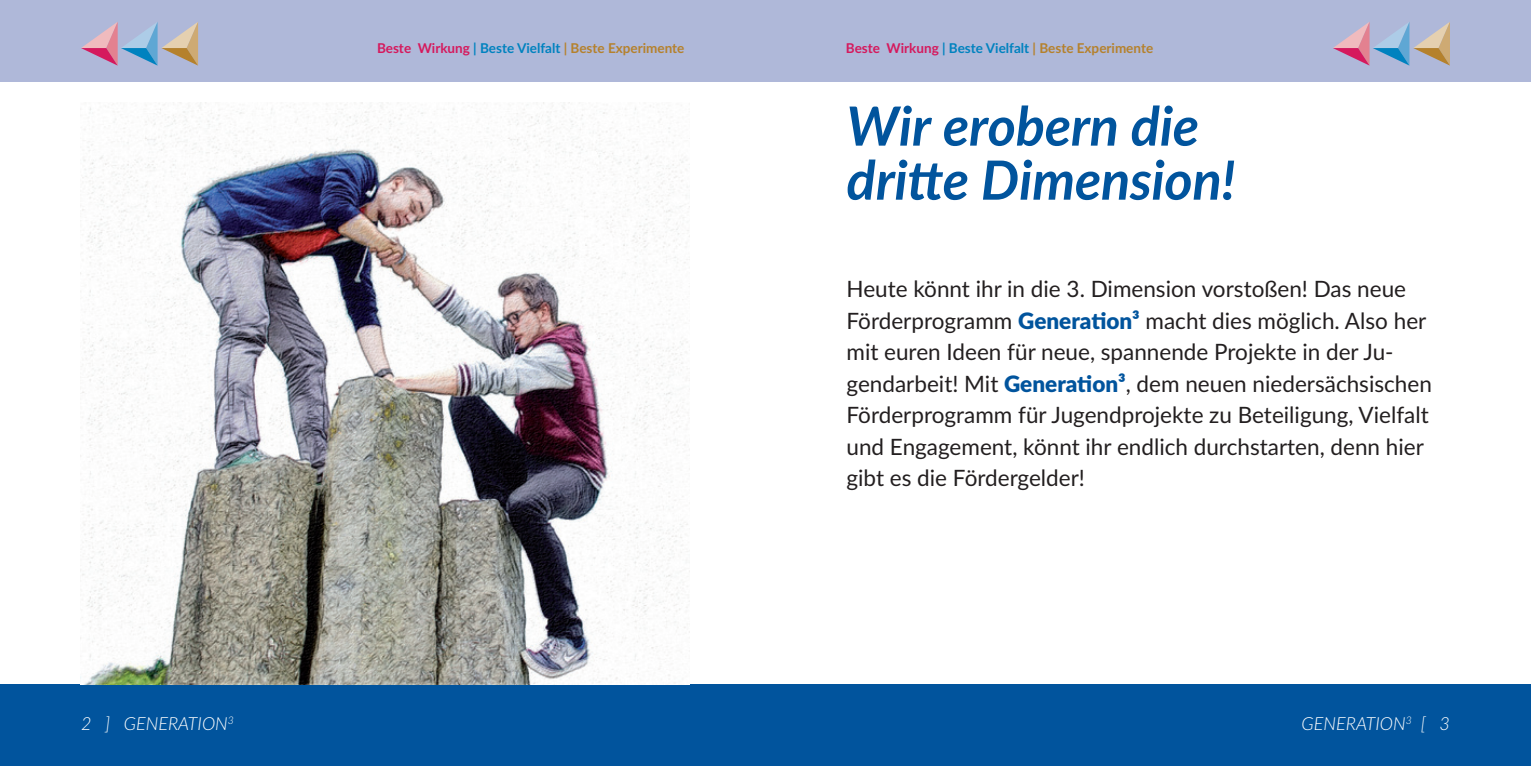
<style>
.page{position:relative;width:1531px;height:766px;background:#fff}
.page>*{position:absolute;margin:0;border:0;box-sizing:border-box;transform-origin:0 0}
.t1{font:italic 700 54px/54px "Lato";letter-spacing:-.005em;color:#01549d}
.t2{font:22.5px/31.5px "Lato";color:#231f20}
.t3{font:italic 300 18px "Lato";color:#fff}
.t4{font:700 13.5px "Lato";color:#b5812c}
.t5{font:italic 300 10.58px "Lato";color:#fff}
.s1{color:#d5195d}
.s2{color:#0082bf}
.s3{font-weight:900;color:#01549d}
</style>
<div class="page">
<div style="left:0;top:684px;width:1531px;height:81px;background:#01549d"></div>
<div style="left:0;top:0;width:1531px;height:81px;background:#afb8d9"></div>
<svg style="left:81px;top:22px;width:117px;height:44px"></svg>
<svg style="left:1333px;top:22px;width:117px;height:44px"></svg>
<img style="left:80px;top:102px;width:609px;height:582px">
<p class="t4" style="left:377px;top:38px;width:309px"><span class="s1">Beste Wirkung</span> <span class="s2">| Beste Vielfalt</span> | Beste Experimente</p>
<p class="t4" style="left:846px;top:38px;width:309px"><span class="s1">Beste Wirkung</span> <span class="s2">| Beste Vielfalt</span> | Beste Experimente</p>
<h1 class="t1" style="left:846px;top:97px;width:391px">Wir erobern die dritte Dimension!</h1>
<p class="t2" style="left:846px;top:272px;width:587px">Heute könnt ihr in die 3. Dimension vorstoßen! Das neue Förderprogramm <span class="s3">Generation³</span> macht dies möglich. Also her mit euren Ideen für neue, spannende Projekte in der Ju&shy;gendarbeit! Mit <span class="s3">Generation³</span>, dem neuen niedersächsischen Förderprogramm für Jugendprojekte zu Beteiligung, Vielfalt und Engagement, könnt ihr endlich durchstarten, denn hier gibt es die Fördergelder!</p>
<p class="t3" style="left:81px;top:710px;width:148px">2 ] GENERATION</p>
<p class="t3" style="left:1421px;top:710px;width:31px">[ 3</p>
<p class="t5" style="left:228px;top:712px;width:8px">3</p>
<p class="t3" style="left:1301px;top:710px;width:112px">GENERATION<sup>3</sup></p>
</div>
